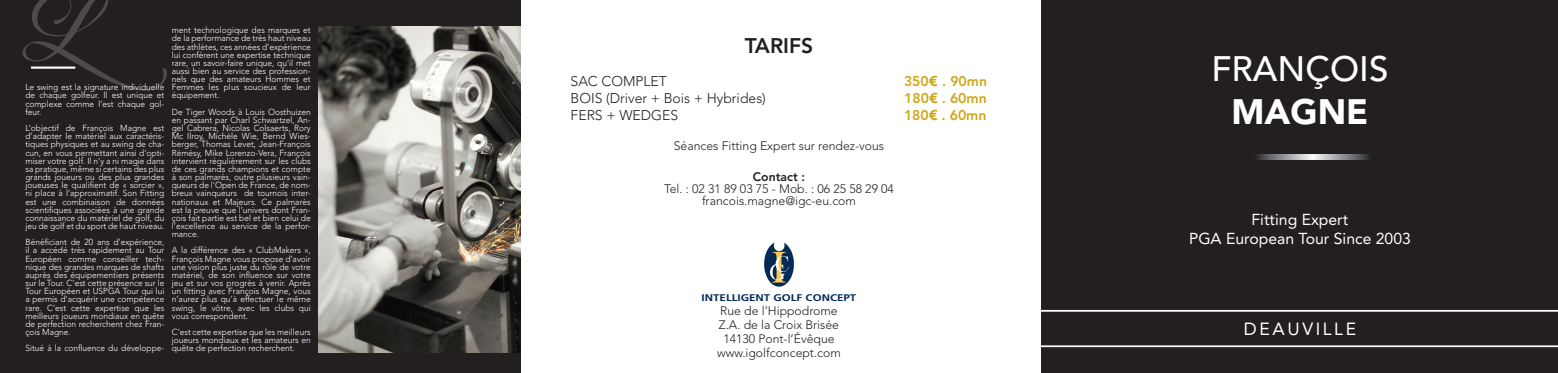
<style>
.page{position:relative;width:1558px;height:373px;background:#fff}
.page>*{position:absolute;margin:0;border:0;box-sizing:border-box;transform-origin:0 0}
.t1{font:500 35px "Avenir";color:#fff}
.t2{font:900 35px "Avenir";color:#fff}
.t3{font:800 21px "Avenir";color:#231f20}
.t4{font:17.5px "Avenir";letter-spacing:.15em;color:#fff}
.t5{font:15.75px/18.9px "Avenir";color:#fff;text-align:center}
.t6{font:300 14px "Avenir";color:#231f20}
.t7{font:800 14px "Avenir";color:#cfa719}
.t8{font:300 12.25px/14px "Avenir";color:#231f20;text-align:center}
.t9{font:800 12.25px "Avenir";color:#231f20}
.t10{font:700 9.62px "Frutiger";color:#032b5a;scale:1.2 1}
.t11{font:300 8.75px/8.1px "Avenir";color:#fff;text-align:justify;scale:.96 1}
.s1{font-family:"Avenir Next";font-weight:700}
</style>
<div class="page">
<div style="left:0;top:0;width:520px;height:372px;background:#231f20"></div>
<div style="left:1042px;top:0;width:516px;height:372px;background:#231f20"></div>
<svg style="left:1257px;top:154px;width:112px;height:5px"></svg>
<img style="left:764px;top:242px;width:30px;height:44px">
<svg style="left:1041px;top:309px;width:517px;height:37px"></svg>
<img style="left:319px;top:27px;width:202px;height:325px">
<svg style="left:30px;top:66px;width:46px;height:3px"></svg>
<p class="t11" style="left:172px;top:26px;width:146px">ment technologique des marques et de la performance de très haut niveau des athlètes, ces années d’expérience lui confèrent une expertise technique rare, un savoir-faire unique, qu’il met aussi bien au service des profession&shy;nels que des amateurs Hommes et Femmes les plus soucieux de leur équipement.</p>
<p class="t11" style="left:172px;top:107px;width:146px">De Tiger Woods à Louis Oosthuizen en passant par Charl Schwartzel, An&shy;gel Cabrera, Nicolas Colsaerts, Rory Mc Ilroy, Michèle Wie, Bernd Wies&shy;berger, Thomas Levet, Jean-François Rémésy, Mike Lorenzo-Vera, François intervient régulièrement sur les clubs de ces grands champions et compte à son palmarès, outre plusieurs vain&shy;queurs de l’Open de France, de nom&shy;breux vainqueurs de tournois inter&shy;nationaux et Majeurs. Ce palmarès est la preuve que l’univers dont Fran&shy;çois fait partie est bel et bien celui de l’excellence au service de la perfor&shy;mance.</p>
<p class="t11" style="left:172px;top:246px;width:146px">A la différence des « ClubMakers », François Magne vous propose d’avoir une vision plus juste du rôle de votre matériel, de son influence sur votre jeu et sur vos progrès à venir. Après un fitting avec François Magne, vous n’aurez plus qu’à effectuer le même swing, le vôtre, avec les clubs qui vous correspondent.</p>
<p class="t11" style="left:172px;top:327px;width:146px">C’est cette expertise que les meilleurs joueurs mondiaux et les amateurs en quête de perfection recherchent.</p>
<p class="t11" style="left:25px;top:83px;width:146px">Le swing est la signature individuelle de chaque golfeur. Il est unique et complexe comme l’est chaque gol&shy;feur.</p>
<p class="t11" style="left:25px;top:124px;width:146px">L’objectif de François Magne est d’adapter le matériel aux caractéris&shy;tiques physiques et au swing de cha&shy;cun, en vous permettant ainsi d’opti&shy;miser votre golf. Il n’y a ni magie dans sa pratique, même si certains des plus grands joueurs ou des plus grandes joueuses le qualifient de « sorcier », ni place à l’approximatif. Son Fitting est une combinaison de données scientifiques associées à une grande connaissance du matériel de golf, du jeu de golf et du sport de haut niveau.</p>
<p class="t11" style="left:25px;top:238px;width:146px">Bénéficiant de 20 ans d’expérience, il a accédé très rapidement au Tour Européen comme conseiller tech&shy;nique des grandes marques de shafts auprès des équipementiers présents sur le Tour. C’est cette présence sur le Tour Européen et USPGA Tour qui lui a permis d’acquérir une compétence rare. C’est cette expertise que les meilleurs joueurs mondiaux en quête de perfection recherchent chez Fran&shy;çois Magne.</p>
<p class="t11" style="left:25px;top:343px;width:146px">Situé à la confluence du développe-</p>
<h2 class="t3" style="left:745px;top:33px;width:70px">TARIFS</h2>
<h3 class="t6" style="left:570px;top:73px;width:98px">SAC COMPLET</h3>
<h3 class="t7" style="left:904px;top:73px;width:85px">350<span class="s1">€</span> . 90mn</h3>
<h3 class="t6" style="left:570px;top:90px;width:197px">BOIS (Driver + Bois + Hybrides)</h3>
<h3 class="t7" style="left:904px;top:90px;width:84px">180<span class="s1">€</span> . 60mn</h3>
<h3 class="t6" style="left:570px;top:107px;width:109px">FERS + WEDGES</h3>
<h3 class="t7" style="left:904px;top:107px;width:84px">180<span class="s1">€</span> . 60mn</h3>
<h3 class="t8" style="left:674px;top:138px;width:212px">Séances Fitting Expert sur rendez-vous</h3>
<h3 class="t9" style="left:753px;top:169px;width:54px">Contact :</h3>
<h3 class="t8" style="left:664px;top:182px;width:231px;line-height:12.2px">Tel. : 02 31 89 03 75 - Mob. : 06 25 58 29 04 francois.magne@igc-eu.com</h3>
<p class="t10" style="left:701px;top:291px;width:130px">INTELLIGENT GOLF CONCEPT</p>
<h3 class="t8" style="left:717px;top:303px;width:125px">Rue de l’Hippodrome<br>Z.A. de la Croix Brisée<br>14130 Pont-l’évêque www.igolfconcept.com</h3>
<h1 class="t1" style="left:1211px;top:49px;width:178px">FRANÇOIS</h1>
<h1 class="t2" style="left:1231px;top:90px;width:138px">MAGNE</h1>
<h3 class="t5" style="left:1189px;top:209px;width:223px">Fitting Expert<br>PGA European Tour Since 2003</h3>
<h3 class="t4" style="left:1244px;top:318px;width:114px">DEAUVILLE</h3>
</div>
